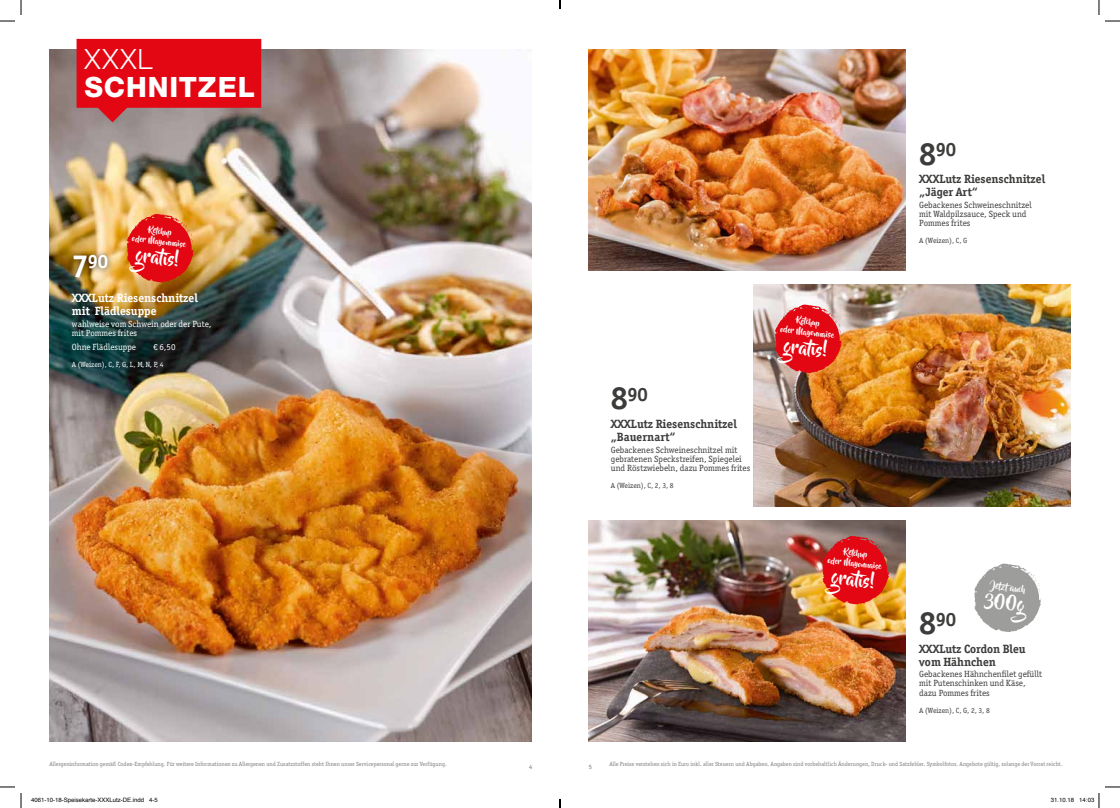
<style>
.page{position:relative;width:1120px;height:808px;background:#fff}
.page>*{position:absolute;margin:0;border:0;box-sizing:border-box;transform-origin:0 0}
.t1{font:800 28px "Helvetica Neue LT Pro";letter-spacing:.035em;color:#fff}
.t2{font:300 28px "Helvetica Neue LT Pro";color:#fff}
.t3{font:700 19.2px "Officina Serif ITC Pro";color:#3c3c3b}
.t4{font:700 19.2px "Officina Serif ITC Pro";color:#fff}
.t5{font:18px "Beyond The Mountains";color:#fff}
.t6{font:17.4px "Beyond The Mountains";color:#fff}
.t7{font:700 12px/12.8px "Officina Serif ITC Pro";color:#3c3c3b}
.t8{font:700 12px/12.8px "Officina Serif ITC Pro";color:#fff}
.t9{font:9px/9px "Officina Serif ITC Pro";color:#3c3c3b}
.t10{font:9px/9px "Officina Serif ITC Pro";color:#fff}
.t11{font:9px "Beyond The Mountains";color:#fff}
.t12{font:8.1px/10.3px "Beyond The Mountains";color:#fff;text-align:center}
.t13{font:7.5px "Officina Serif ITC Pro";color:#3c3c3b}
.t14{font:7.5px "Officina Serif ITC Pro";color:#fff}
.t15{font:6.5px "Officina Serif ITC Pro";color:#706f6f}
.t16{font:6px "Officina Serif ITC Pro";color:#818080}
.t17{font:6px "Helvetica";color:#000}
.s1{font-size:32px}
</style>
<div class="page">
<img style="left:49px;top:49px;width:482px;height:692px">
<img style="left:588px;top:49px;width:316px;height:221px">
<img style="left:588px;top:520px;width:316px;height:221px">
<img style="left:753px;top:285px;width:317px;height:221px">
<svg style="left:77px;top:39px;width:184px;height:83px;background:#d61a25"></svg>
<div style="left:68px;top:249px;width:46px;height:34px;background:#000;opacity:.75"></div>
<svg style="left:127px;top:214px;width:67px;height:68px;background:#e02d21"></svg>
<svg style="left:822px;top:535px;width:67px;height:69px;background:#d72824"></svg>
<svg style="left:774px;top:304px;width:68px;height:69px;background:#df3537"></svg>
<svg style="left:974px;top:563px;width:67px;height:69px"></svg>
<svg style="left:0;top:0;width:22px;height:22px"></svg>
<svg style="left:0;top:786px;width:22px;height:21px"></svg>
<svg style="left:1098px;top:0;width:21px;height:22px"></svg>
<svg style="left:1098px;top:786px;width:21px;height:21px"></svg>
<h1 class="t2" style="left:84px;top:42px;width:70px">XXXL</h1>
<h1 class="t1" style="left:84px;top:71px;width:172px">SCHNITZEL</h1>
<h2 class="t4" style="left:72px;top:250px;width:38px"><span class="s1">7</span>90</h2>
<h3 class="t12" style="left:134px;top:223px;width:56px;rotate:6deg">Ketchup<br>oder Mayonn aise</h3>
<h3 class="t6" style="left:137px;top:245px;width:45px;rotate:6deg">gratis!</h3>
<h3 class="t8" style="left:72px;top:291px;width:127px">XXXLutz Riesenschnitzel mit Flädlesuppe</h3>
<h3 class="t10" style="left:72px;top:319px;width:141px">wahlweise vom Schwein oder der Pute, mit Pommes frites</h3>
<h3 class="t10" style="left:72px;top:342px;width:66px">Ohne Flädlesuppe</h3>
<h3 class="t10" style="left:153px;top:342px;width:24px">€ 6,50</h3>
<p class="t14" style="left:72px;top:359px;width:93px">A (Weizen), C, F, G, L, M, N, P, 4</p>
<h2 class="t3" style="left:610px;top:382px;width:38px"><span class="s1">8</span>90</h2>
<h3 class="t7" style="left:610px;top:417px;width:127px">XXXLutz Riesenschnitzel „Bauernart“</h3>
<h3 class="t9" style="left:610px;top:445px;width:141px">Gebackenes Schweineschnitzel mit gebratenen Speckstreifen, Spiegelei und Röstzwiebeln, dazu Pommes frites</h3>
<p class="t13" style="left:610px;top:480px;width:64px">A (Weizen), C, 2, 3, 8</p>
<h3 class="t12" style="left:781px;top:314px;width:56px;rotate:6deg">Ketchup<br>oder Mayonn aise</h3>
<h3 class="t6" style="left:785px;top:336px;width:45px;rotate:6deg">gratis!</h3>
<h3 class="t12" style="left:829px;top:545px;width:56px;rotate:6deg">Ketchup<br>oder Mayonn aise</h3>
<h3 class="t6" style="left:832px;top:567px;width:45px;rotate:6deg">gratis!</h3>
<h2 class="t3" style="left:919px;top:138px;width:38px"><span class="s1">8</span>90</h2>
<h3 class="t7" style="left:919px;top:173px;width:127px">XXXLutz Riesenschnitzel „Jäger Art“</h3>
<h3 class="t9" style="left:919px;top:200px;width:114px">Gebackenes Schweineschnitzel mit Waldpilzsauce, Speck und<br>Pommes frites</h3>
<p class="t13" style="left:919px;top:236px;width:49px">A (Weizen), C, G</p>
<h3 class="t11" style="left:990px;top:580px;width:37px;rotate:6deg">Jetzt auch</h3>
<h3 class="t5" style="left:985px;top:591px;width:43px;rotate:5deg">300g</h3>
<h2 class="t3" style="left:919px;top:607px;width:38px"><span class="s1">8</span>90</h2>
<h3 class="t7" style="left:919px;top:642px;width:108px">XXXLutz Cordon Bleu vom Hähnchen</h3>
<h3 class="t9" style="left:919px;top:669px;width:124px">Gebackenes Hähnchenfilet gefüllt mit Putenschinken und Käse, dazu Pommes frites</h3>
<p class="t13" style="left:919px;top:705px;width:72px">A (Weizen), C, G, 2, 3, 8</p>
<p class="t16" style="left:49px;top:760px;width:399px">Allergeninformation gemäß Codex-Empfehlung. Für weitere Informationen zu Allergenen und Zusatzstoffen steht Ihnen unser Servicepersonal gerne zur Verfügung.</p>
<p class="t16" style="left:609px;top:760px;width:455px">Alle Preise verstehen sich in Euro inkl. aller Steuern und Abgaben. Angaben sind vorbehaltlich Änderungen, Druck- und Satzfehler. Symbolfotos. Angebote gültig, solange der Vorrat reicht.</p>
<p class="t15" style="left:529px;top:762px;width:5px">4</p>
<p class="t15" style="left:588px;top:762px;width:5px">5</p>
<p class="t17" style="left:31px;top:795px;width:128px">4061-10-18-Speisekarte-XXXLutz-DE.indd 4-5</p>
<p class="t17" style="left:1050px;top:795px;width:45px">31.10.18 14:03</p>
</div>
